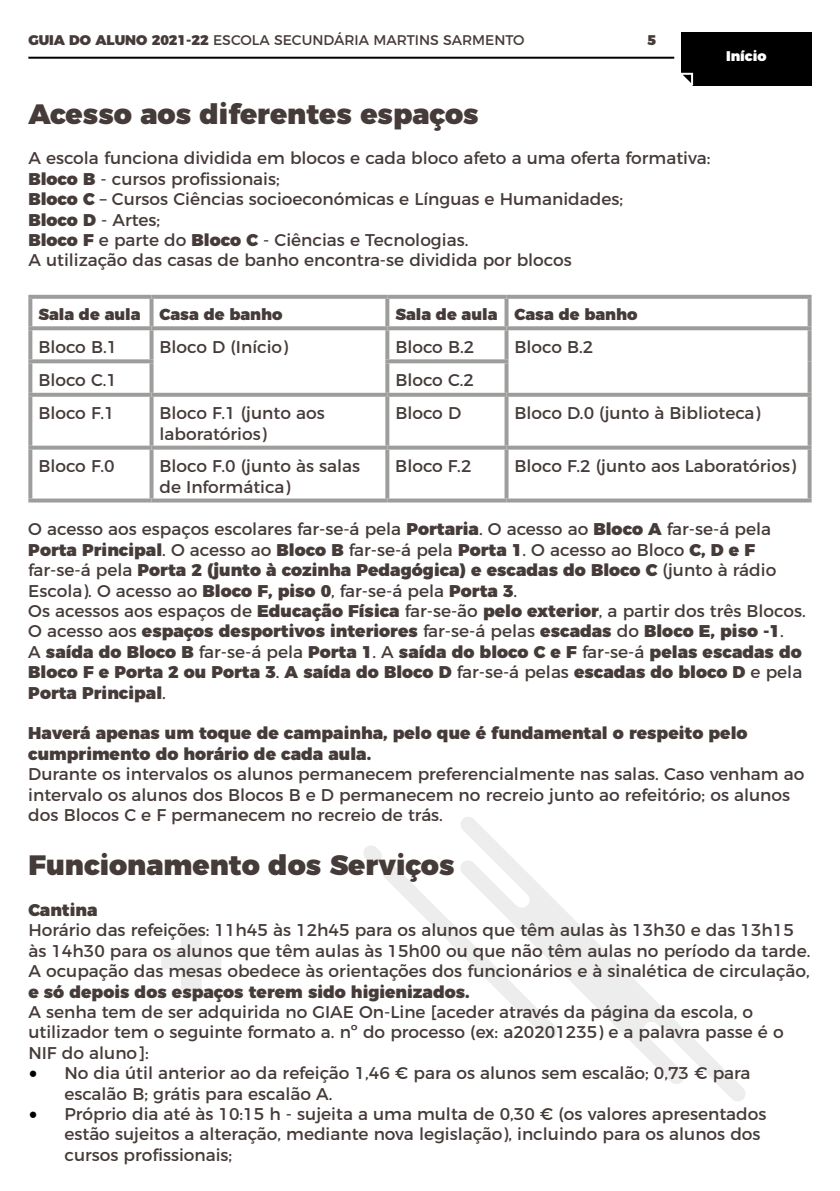
<style>
.page{position:relative;width:840px;height:1191px;background:#fff}
.page>*{position:absolute;margin:0;border:0;box-sizing:border-box;transform-origin:0 0}
.t1{font:900 28px "Montserrat";color:#453b39}
.t2{font:17px/20.4px "Montserrat";color:#453b39}
.t3{font:900 17px/20.4px "Montserrat";color:#453b39}
.t4{font:900 16px "Montserrat";color:#453b39}
.t5{font:14px "Montserrat";color:#453b39}
.t6{font:900 14px "Montserrat";color:#fff}
.t7{font:900 14px "Montserrat";color:#453b39}
.s1{font-weight:900}
.s2{font-weight:400}
.s3{font-family:"Minion Pro";font-size:24px;color:#000}
</style>
<div class="page">
<svg style="left:461px;top:817px;width:284px;height:284px"></svg>
<svg style="left:363px;top:844px;width:194px;height:195px"></svg>
<svg style="left:161px;top:929px;width:60px;height:60px"></svg>
<hr style="left:28px;top:57px;width:646px;height:2px;background:#000">
<div style="left:680px;top:32px;width:131px;height:53px;background:#000"></div>
<svg style="left:680px;top:71px;width:12px;height:11px"></svg>
<div style="left:680px;top:73px;width:12px;height:12px;border:2px solid #fff"></div>
<svg style="left:385px;top:299px;width:4px;height:27px"></svg>
<svg style="left:504px;top:299px;width:4px;height:27px"></svg>
<svg style="left:807px;top:299px;width:4px;height:27px"></svg>
<svg style="left:385px;top:330px;width:4px;height:29px"></svg>
<svg style="left:504px;top:330px;width:4px;height:29px"></svg>
<svg style="left:807px;top:330px;width:4px;height:31px"></svg>
<svg style="left:385px;top:363px;width:4px;height:30px"></svg>
<svg style="left:504px;top:363px;width:4px;height:30px"></svg>
<svg style="left:807px;top:361px;width:4px;height:32px"></svg>
<svg style="left:385px;top:397px;width:4px;height:48px"></svg>
<svg style="left:504px;top:397px;width:4px;height:48px"></svg>
<svg style="left:807px;top:397px;width:4px;height:48px"></svg>
<svg style="left:385px;top:449px;width:4px;height:49px"></svg>
<svg style="left:504px;top:449px;width:4px;height:49px"></svg>
<svg style="left:807px;top:449px;width:4px;height:49px"></svg>
<svg style="left:28px;top:295px;width:123px;height:4px"></svg>
<svg style="left:28px;top:299px;width:4px;height:27px"></svg>
<svg style="left:151px;top:295px;width:236px;height:4px"></svg>
<svg style="left:149px;top:299px;width:4px;height:27px"></svg>
<svg style="left:387px;top:295px;width:119px;height:4px"></svg>
<svg style="left:506px;top:295px;width:305px;height:4px"></svg>
<svg style="left:28px;top:326px;width:123px;height:4px"></svg>
<svg style="left:28px;top:330px;width:4px;height:29px"></svg>
<svg style="left:151px;top:326px;width:236px;height:4px"></svg>
<svg style="left:149px;top:330px;width:4px;height:29px"></svg>
<svg style="left:387px;top:326px;width:119px;height:4px"></svg>
<svg style="left:506px;top:326px;width:305px;height:4px"></svg>
<svg style="left:28px;top:359px;width:125px;height:4px"></svg>
<svg style="left:28px;top:363px;width:4px;height:30px"></svg>
<svg style="left:149px;top:363px;width:4px;height:30px"></svg>
<svg style="left:385px;top:359px;width:123px;height:4px"></svg>
<svg style="left:28px;top:393px;width:123px;height:4px"></svg>
<svg style="left:28px;top:397px;width:4px;height:48px"></svg>
<svg style="left:151px;top:393px;width:236px;height:4px"></svg>
<svg style="left:149px;top:397px;width:4px;height:48px"></svg>
<svg style="left:387px;top:393px;width:119px;height:4px"></svg>
<svg style="left:506px;top:393px;width:305px;height:4px"></svg>
<svg style="left:28px;top:445px;width:123px;height:4px"></svg>
<svg style="left:28px;top:449px;width:4px;height:49px"></svg>
<svg style="left:151px;top:445px;width:236px;height:4px"></svg>
<svg style="left:149px;top:449px;width:4px;height:49px"></svg>
<svg style="left:387px;top:445px;width:119px;height:4px"></svg>
<svg style="left:506px;top:445px;width:305px;height:4px"></svg>
<svg style="left:28px;top:498px;width:123px;height:4px"></svg>
<svg style="left:151px;top:498px;width:236px;height:4px"></svg>
<svg style="left:387px;top:498px;width:119px;height:4px"></svg>
<svg style="left:506px;top:498px;width:305px;height:4px"></svg>
<p class="t5" style="left:28px;top:29px;width:497px"><span class="s1">GUIA DO ALUNO 2021-22</span> ESCOLA SECUNDÁRIA MARTINS SARMENTO</p>
<p class="t7" style="left:647px;top:29px;width:10px">5</p>
<p class="t6" style="left:725px;top:44px;width:42px">Início</p>
<h1 class="t1" style="left:28px;top:90px;width:451px">Acesso aos diferentes espaços</h1>
<p class="t2" style="left:28px;top:147px;width:683px">A escola funciona dividida em blocos e cada bloco afeto a uma oferta formativa:<br><span class="s1">Bloco B</span> - cursos profissionais;<br><span class="s1">Bloco C</span> – Cursos Ciências socioeconómicas e Línguas e Humanidades;<br><span class="s1">Bloco D</span> - Artes;<br><span class="s1">Bloco F</span> e parte do <span class="s1">Bloco C</span> - Ciências e Tecnologias.<br>A utilização das casas de banho encontra-se dividida por blocos</p>
<p class="t4" style="left:38px;top:301px;width:245px">Sala de aula Casa de banho</p>
<p class="t4" style="left:395px;top:301px;width:243px">Sala de aula Casa de banho</p>
<p class="t2" style="left:38px;top:335px;width:80px">Bloco B.1</p>
<p class="t2" style="left:159px;top:335px;width:130px">Bloco D (Início)</p>
<p class="t2" style="left:395px;top:335px;width:80px">Bloco B.2</p>
<p class="t2" style="left:514px;top:335px;width:80px">Bloco B.2</p>
<p class="t2" style="left:38px;top:368px;width:80px">Bloco C.1</p>
<p class="t2" style="left:395px;top:368px;width:80px">Bloco C.2</p>
<p class="t2" style="left:38px;top:401px;width:78px">Bloco F.1</p>
<p class="t2" style="left:159px;top:401px;width:167px">Bloco F.1 (junto aos laboratórios)</p>
<p class="t2" style="left:395px;top:401px;width:67px">Bloco D</p>
<p class="t2" style="left:514px;top:401px;width:247px">Bloco D.0 (junto à Biblioteca)</p>
<p class="t2" style="left:38px;top:454px;width:78px">Bloco F.0</p>
<p class="t2" style="left:159px;top:454px;width:202px">Bloco F.0 (junto às salas de Informática)</p>
<p class="t2" style="left:395px;top:454px;width:78px">Bloco F.2</p>
<p class="t2" style="left:514px;top:454px;width:283px">Bloco F.2 (junto aos Laboratórios)</p>
<p class="t3" style="left:28px;top:518px;width:778px"><span class="s2">O acesso aos espaços escolares far-se-á pela</span> Portaria<span class="s2">. O acesso ao</span> Bloco A <span class="s2">far-se-á pela </span>Porta Principal<span class="s2">. O acesso ao</span> Bloco B <span class="s2">far-se-á pela</span> Porta 1<span class="s2">. O acesso ao Bloco</span> C, D e F <span class="s2">far-se-á pela</span> Porta 2 (junto à cozinha Pedagógica) e escadas do Bloco C <span class="s2">(junto à rádio Escola). O acesso ao</span> Bloco F, piso 0<span class="s2">, far-se-á pela</span> Porta 3<span class="s2">.<br>Os acessos aos espaços de</span> Educação Física <span class="s2">far-se-ão</span> pelo exterior<span class="s2">, a partir dos três Blocos.<br>O acesso aos</span> espaços desportivos interiores <span class="s2">far-se-á pelas</span> escadas <span class="s2">do</span> Bloco E, piso -1<span class="s2">.<br>A</span> saída do Bloco B <span class="s2">far-se-á pela</span> Porta 1<span class="s2">. A</span> saída do bloco C e F <span class="s2">far-se-á</span> pelas escadas do Bloco F e Porta 2 ou Porta 3<span class="s2">.</span> A saída do Bloco D <span class="s2">far-se-á pelas</span> escadas do bloco D <span class="s2">e pela </span>Porta Principal<span class="s2">.</span></p>
<p class="t3" style="left:28px;top:722px;width:720px">Haverá apenas um toque de campainha, pelo que é fundamental o respeito pelo cumprimento do horário de cada aula.</p>
<p class="t2" style="left:28px;top:762px;width:777px">Durante os intervalos os alunos permanecem preferencialmente nas salas. Caso venham ao intervalo os alunos dos Blocos B e D permanecem no recreio junto ao refeitório; os alunos dos Blocos C e F permanecem no recreio de trás.</p>
<h1 class="t1" style="left:28px;top:841px;width:427px">Funcionamento dos Serviços</h1>
<p class="t3" style="left:28px;top:898px;width:71px">Cantina</p>
<p class="t2" style="left:28px;top:918px;width:783px">Horário das refeições: 11h45 às 12h45 para os alunos que têm aulas às 13h30 e das 13h15 às 14h30 para os alunos que têm aulas às 15h00 ou que não têm aulas no período da tarde.<br>A ocupação das mesas obedece às orientações dos funcionários e à sinalética de circulação,</p>
<p class="t3" style="left:28px;top:980px;width:442px">e só depois dos espaços terem sido higienizados.</p>
<p class="t2" style="left:28px;top:1000px;width:756px">A senha tem de ser adquirida no GIAE On-Line [aceder através da página da escola, o utilizador tem o seguinte formato a. nº do processo (ex: a20201235) e a palavra passe é o<br>NIF do aluno]:</p>
<p class="t2" style="left:64px;top:1061px;width:687px;text-indent:-36px"><span class="s3">•</span> No dia útil anterior ao da refeição 1,46 € para os alunos sem escalão; 0,73 € para escalão B; grátis para escalão A.</p>
<p class="t2" style="left:64px;top:1102px;width:703px;text-indent:-36px"><span class="s3">•</span> Próprio dia até às 10:15 h - sujeita a uma multa de 0,30 € (os valores apresentados estão sujeitos a alteração, mediante nova legislação), incluindo para os alunos dos cursos profissionais;</p>
</div>
